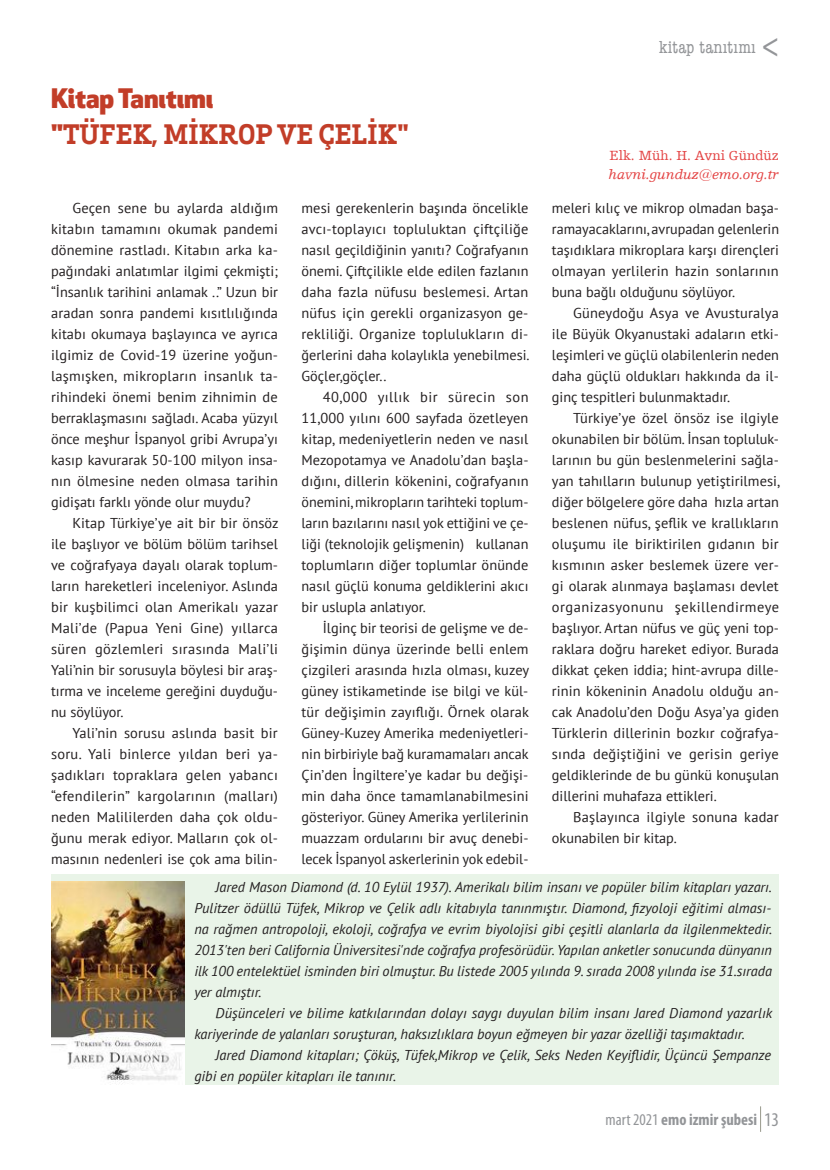
<style>
.page{position:relative;width:830px;height:1170px;background:#fff}
.page>*{position:absolute;margin:0;border:0;box-sizing:border-box;transform-origin:0 0}
.t1{font:700 26.25px "Apex Serif";color:#c23d28}
.t2{font:800 26.25px "Apex New";color:#c23d28}
.t3{font:condensed 18px "American Typewriter";letter-spacing:.01em;color:#939598}
.t4{font:700 condensed 16.5px "Myriad Pro";color:#939598}
.t5{font:14.25px/21px "PT Sans";color:#231f20;text-align:justify}
.t6{font:italic 14.25px/21px "PT Sans";color:#231f20}
.t7{font:italic 13.95px "Humanist Slabserif 712 BT";color:#e34242}
.t8{font:13.95px "Humanist Slabserif 712 BT";color:#e34242}
.s1{font-family:"Apex New";font-weight:800}
.s2{font-weight:400}
.s3{font-weight:400;font-size:19.5px}
</style>
<div class="page">
<div style="left:51px;top:874px;width:727px;height:210px;background:#e9f4e8"></div>
<img style="left:51px;top:881px;width:133px;height:203px">
<h1 class="t2" style="left:51px;top:80px;width:164px">Kitap Tanıtımı</h1>
<h1 class="t1" style="left:51px;top:118px;width:359px"><span class="s1">"</span>TÜFEK, MİKROP VE ÇELİK"</h1>
<p class="t5" style="left:51px;top:198px;width:228px;text-indent:21px">Geçen sene bu aylarda aldığım kitabın tamamını okumak pandemi dönemine rastladı. Kitabın arka ka&shy;pağındaki anlatımlar ilgimi çekmişti; “İnsanlık tarihini anlamak ..” Uzun bir aradan sonra pandemi kısıtlılığında kitabı okumaya başlayınca ve ayrıca ilgimiz de Covid-19 üzerine yoğun&shy;laşmışken, mikropların insanlık ta&shy;rihindeki önemi benim zihnimin de berraklaşmasını sağladı. Acaba yüzyıl önce meşhur İspanyol gribi Avrupa’yı kasıp kavurarak 50-100 milyon insa&shy;nın ölmesine neden olmasa tarihin gidişatı farklı yönde olur muydu?</p>
<p class="t5" style="left:51px;top:513px;width:229px;text-indent:21px">Kitap Türkiye’ye ait bir bir önsöz ile başlıyor ve bölüm bölüm tarihsel ve coğrafyaya dayalı olarak toplum&shy;ların hareketleri inceleniyor. Aslında bir kuşbilimci olan Amerikalı yazar Mali’de (Papua Yeni Gine) yıllarca süren gözlemleri sırasında Mali’li Yali’nin bir sorusuyla böylesi bir araş&shy;tırma ve inceleme gereğini duyduğu&shy;nu söylüyor.</p>
<p class="t5" style="left:51px;top:723px;width:228px;text-indent:21px">Yali’nin sorusu aslında basit bir soru. Yali binlerce yıldan beri ya&shy;şadıkları topraklara gelen yabancı “efendilerin” kargolarının (malları) neden Malililerden daha çok oldu&shy;ğunu merak ediyor. Malların çok ol&shy;masının nedenleri ise çok ama bilin-</p>
<p class="t5" style="left:301px;top:198px;width:229px">mesi gerekenlerin başında öncelikle avcı-toplayıcı topluluktan çiftçiliğe nasıl geçildiğinin yanıtı? Coğrafyanın önemi. Çiftçilikle elde edilen fazlanın daha fazla nüfusu beslemesi. Artan nüfus için gerekli organizasyon ge&shy;rekliliği. Organize toplulukların di&shy;ğerlerini daha kolaylıkla yenebilmesi.<br>Göçler,göçler..</p>
<p class="t5" style="left:301px;top:387px;width:228px;text-indent:21px">40,000 yıllık bir sürecin son 11,000 yılını 600 sayfada özetleyen kitap, medeniyetlerin neden ve nasıl Mezopotamya ve Anadolu’dan başla&shy;dığını, dillerin kökenini, coğrafyanın önemini, mikropların tarihteki toplum&shy;ların bazılarını nasıl yok ettiğini ve çe&shy;liği (teknolojik gelişmenin) kullanan toplumların diğer toplumlar önünde nasıl güçlü konuma geldiklerini akıcı bir uslupla anlatıyor.</p>
<p class="t5" style="left:301px;top:618px;width:229px;text-indent:21px">İlginç bir teorisi de gelişme ve de&shy;ğişimin dünya üzerinde belli enlem çizgileri arasında hızla olması, kuzey güney istikametinde ise bilgi ve kül&shy;tür değişimin zayıflığı. Örnek olarak Güney-Kuzey Amerika medeniyetleri&shy;nin birbiriyle bağ kuramamaları ancak Çin’den İngiltere’ye kadar bu değişi&shy;min daha önce tamamlanabilmesini gösteriyor. Güney Amerika yerlilerinin muazzam ordularını bir avuç denebi&shy;lecek İspanyol askerlerinin yok edebil-</p>
<p class="t3" style="left:659px;top:37px;width:98px">kitap tanıtımı</p>
<p class="t8" style="left:609px;top:147px;width:171px">Elk. Müh. H. Avni Gündüz</p>
<p class="t7" style="left:609px;top:166px;width:171px">havni.gunduz@emo.org.tr</p>
<p class="t5" style="left:551px;top:198px;width:228px">meleri kılıç ve mikrop olmadan başa&shy;ramayacaklarını, avrupadan gelenlerin taşıdıklara mikroplara karşı dirençleri olmayan yerlilerin hazin sonlarının buna bağlı olduğunu söylüyor.</p>
<p class="t5" style="left:551px;top:303px;width:228px;text-indent:21px">Güneydoğu Asya ve Avusturalya ile Büyük Okyanustaki adaların etki&shy;leşimleri ve güçlü olabilenlerin neden daha güçlü oldukları hakkında da il&shy;ginç tespitleri bulunmaktadır.</p>
<p class="t5" style="left:551px;top:408px;width:229px;text-indent:21px">Türkiye’ye özel önsöz ise ilgiyle okunabilen bir bölüm. İnsan topluluk&shy;larının bu gün beslenmelerini sağla&shy;yan tahılların bulunup yetiştirilmesi, diğer bölgelere göre daha hızla artan beslenen nüfus, şeflik ve krallıkların oluşumu ile biriktirilen gıdanın bir kısmının asker beslemek üzere ver&shy;gi olarak alınmaya başlaması devlet organizasyonunu şekillendirmeye başlıyor. Artan nüfus ve güç yeni top&shy;raklara doğru hareket ediyor. Burada dikkat çeken iddia; hint-avrupa dille&shy;rinin kökeninin Anadolu olduğu an&shy;cak Anadolu’den Doğu Asya’ya giden Türklerin dillerinin bozkır coğrafya&shy;sında değiştiğini ve gerisin geriye geldiklerinde de bu günkü konuşulan dillerini muhafaza ettikleri.</p>
<p class="t5" style="left:551px;top:807px;width:228px;text-indent:21px">Başlayınca ilgiyle sonuna kadar okunabilen bir kitap.</p>
<p class="t6" style="left:194px;top:877px;width:579px;text-align:justify;text-indent:21px">Jared Mason Diamond (d. 10 Eylül 1937). Amerikalı bilim insanı ve popüler bilim kitapları yazarı.<br>Pulitzer ödüllü Tüfek, Mikrop ve Çelik adlı kitabıyla tanınmıştır. Diamond, fizyoloji eğitimi alması&shy;na rağmen antropoloji, ekoloji, coğrafya ve evrim biyolojisi gibi çeşitli alanlarla da ilgilenmektedir.<br>2013'ten beri California Üniversitesi'nde coğrafya profesörüdür. Yapılan anketler sonucunda dünyanın ilk 100 entelektüel isminden biri olmuştur. Bu listede 2005 yılında 9. sırada 2008 yılında ise 31.sırada yer almıştır.</p>
<p class="t6" style="left:194px;top:1003px;width:579px;text-indent:21px">Düşünceleri ve bilime katkılarından dolayı saygı duyulan bilim insanı Jared Diamond yazarlık kariyerinde de yalanları soruşturan, haksızlıklara boyun eğmeyen bir yazar özelliği taşımaktadır.</p>
<p class="t6" style="left:194px;top:1045px;width:578px;text-indent:21px">Jared Diamond kitapları; Çöküş, Tüfek,Mikrop ve Çelik, Seks Neden Keyiflidir, Üçüncü Şempanze gibi en popüler kitapları ile tanınır.</p>
<p class="t4" style="left:605px;top:1109px;width:175px"><span class="s2">mart 2021</span> emo izmir şubesi <span class="s3">13</span></p>
</div>
